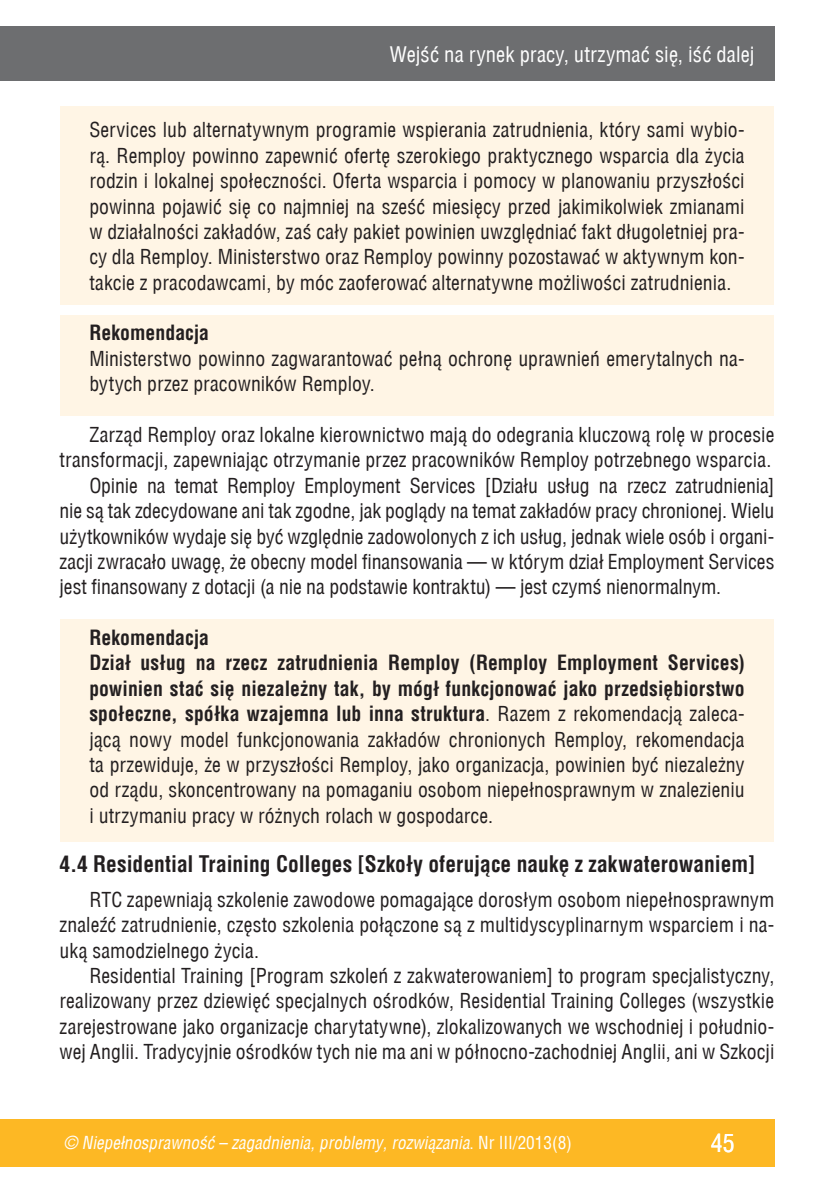
<style>
.page{position:relative;width:834px;height:1191px;background:#fff}
.page>*{position:absolute;margin:0;border:0;box-sizing:border-box;transform-origin:0 0}
.t1{font:24.5px "Switzerland Condensed";color:#fff}
.t2{font:700 21.88px "Switzerland Condensed";color:#231f20}
.t3{font:21px "Switzerland Condensed";letter-spacing:.005em;color:#fff}
.t4{font:20.12px/25.4px "Switzerland Condensed";color:#231f20;text-align:justify}
.t5{font:700 20.12px "Switzerland Condensed";color:#231f20}
.t6{font:italic 17.5px "Switzerland Condensed";color:#fff}
.s1{font-weight:700}
.s2{font-style:normal}
</style>
<div class="page">
<div style="left:0;top:1119px;width:774px;height:47px;background:#fdb824"></div>
<div style="left:0;top:26px;width:774px;height:55px;background:#6d6e70"></div>
<div style="left:60px;top:107px;width:714px;height:198px;background:#fff5e5"></div>
<div style="left:60px;top:315px;width:714px;height:100px;background:#fff5e5"></div>
<div style="left:60px;top:619px;width:714px;height:222px;background:#fff5e5"></div>
<p class="t3" style="left:390px;top:42px;width:366px">Wejść na rynek pracy, utrzymać się, iść dalej</p>
<p class="t4" style="left:89px;top:117px;width:656px">Services lub alternatywnym programie wspierania zatrudnienia, który sami wybio&shy;rą. Remploy powinno zapewnić ofertę szerokiego praktycznego wsparcia dla życia rodzin i lokalnej społeczności. Oferta wsparcia i pomocy w planowaniu przyszłości powinna pojawić się co najmniej na sześć miesięcy przed jakimikolwiek zmianami w działalności zakładów, zaś cały pakiet powinien uwzględniać fakt długoletniej pra&shy;cy dla Remploy. Ministerstwo oraz Remploy powinny pozostawać w aktywnym kon&shy;takcie z pracodawcami, by móc zaoferować alternatywne możliwości zatrudnienia.</p>
<p class="t5" style="left:89px;top:321px;width:121px">Rekomendacja</p>
<p class="t4" style="left:89px;top:346px;width:656px">Ministerstwo powinno zagwarantować pełną ochronę uprawnień emerytalnych na&shy;bytych przez pracowników Remploy.</p>
<p class="t4" style="left:89px;top:422px;width:686px">Zarząd Remploy oraz lokalne kierownictwo mają do odegrania kluczową rolę w procesie</p>
<p class="t4" style="left:60px;top:447px;width:713px">transformacji, zapewniając otrzymanie przez pracowników Remploy potrzebnego wsparcia.</p>
<p class="t4" style="left:89px;top:473px;width:686px">Opinie na temat Remploy Employment Services [Działu usług na rzecz zatrudnienia]</p>
<p class="t4" style="left:60px;top:498px;width:716px">nie są tak zdecydowane ani tak zgodne, jak poglądy na temat zakładów pracy chronionej. Wielu</p>
<p class="t4" style="left:60px;top:523px;width:716px">użytkowników wydaje się być względnie zadowolonych z ich usług, jednak wiele osób i organi-</p>
<p class="t4" style="left:60px;top:549px;width:716px">zacji zwracało uwagę, że obecny model finansowania — w którym dział Employment Services</p>
<p class="t4" style="left:60px;top:574px;width:663px">jest finansowany z dotacji (a nie na podstawie kontraktu) — jest czymś nienormalnym.</p>
<p class="t4" style="left:89px;top:625px;width:656px;text-align:left"><span class="s1">Rekomendacja<br>Dział usług na rzecz zatrudnienia Remploy (Remploy Employment Services) powinien stać się niezależny tak, by mógł funkcjonować jako przedsiębiorstwo społeczne, spółka wzajemna lub inna struktura</span>. Razem z rekomendacją zaleca&shy;jącą nowy model funkcjonowania zakładów chronionych Remploy, rekomendacja ta przewiduje, że w przyszłości Remploy, jako organizacja, powinien być niezależny od rządu, skoncentrowany na pomaganiu osobom niepełnosprawnym w znalezieniu i utrzymaniu pracy w różnych rolach w gospodarce.</p>
<p class="t2" style="left:60px;top:850px;width:697px">4.4 Residential Training Colleges [Szkoły oferujące naukę z zakwaterowaniem]</p>
<p class="t4" style="left:60px;top:886px;width:716px;text-indent:30px">RTC zapewniają szkolenie zawodowe pomagające dorosłym osobom niepełnosprawnym znaleźć zatrudnienie, często szkolenia połączone są z multidyscyplinarnym wsparciem i na&shy;uką samodzielnego życia.</p>
<p class="t4" style="left:60px;top:963px;width:716px;text-indent:30px">Residential Training [Program szkoleń z zakwaterowaniem] to program specjalistyczny, realizowany przez dziewięć specjalnych ośrodków, Residential Training Colleges (wszystkie zarejestrowane jako organizacje charytatywne), zlokalizowanych we wschodniej i południo&shy;wej Anglii. Tradycyjnie ośrodków tych nie ma ani w północno-zachodniej Anglii, ani w Szkocji</p>
<p class="t6" style="left:64px;top:1132px;width:509px">© Niepełnosprawność – zagadnienia, problemy, rozwiązania<span class="s2">. Nr III/2013(8)</span></p>
<p class="t1" style="left:710px;top:1129px;width:26px">45</p>
</div>
